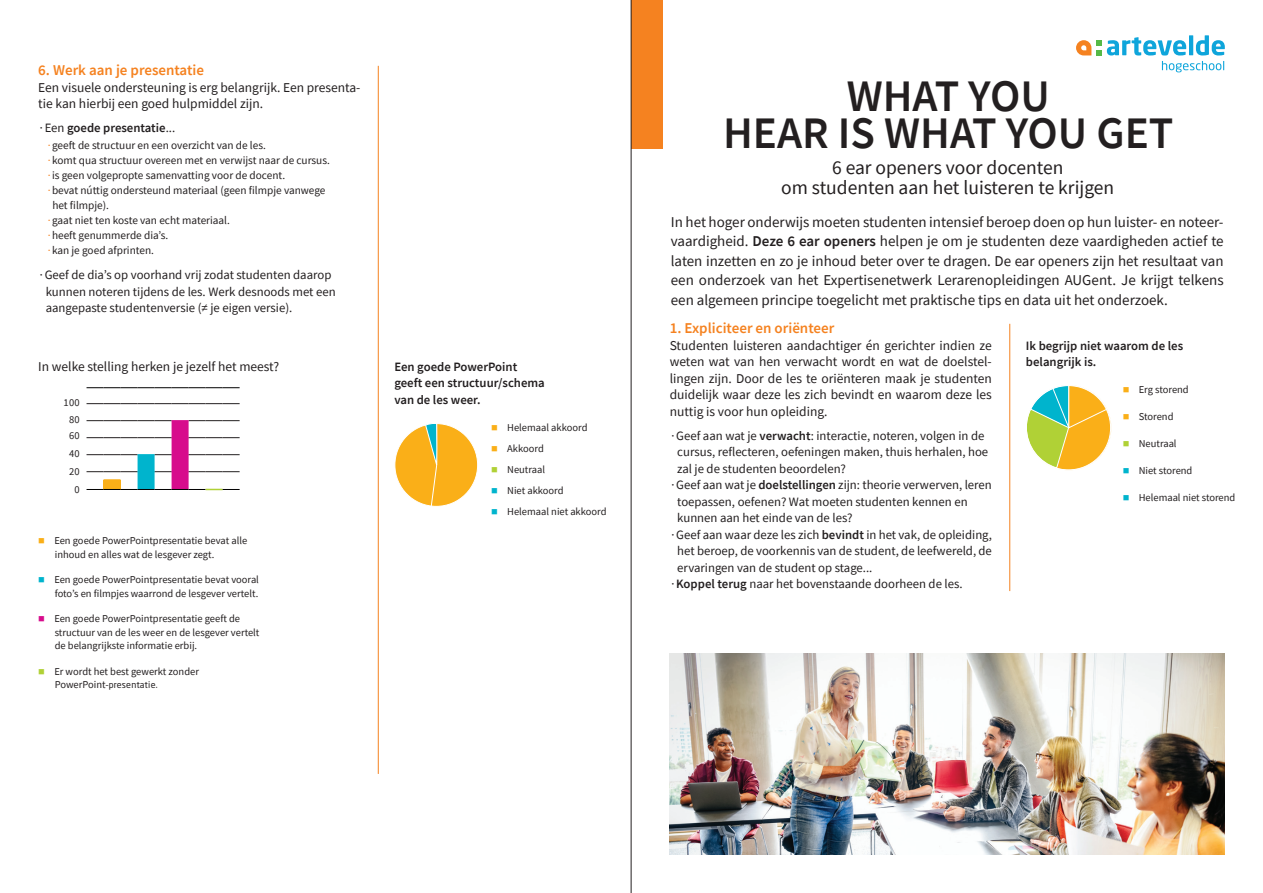
<style>
.page{position:relative;width:1263px;height:893px;background:#fff}
.page>*{position:absolute;margin:0;border:0;box-sizing:border-box;transform-origin:0 0}
.t1{font:600 45px/37.5px "Source Sans Pro";color:#231f20;text-align:center}
.t2{font:19.5px/19.5px "Source Sans Pro";color:#231f20;text-align:center}
.t3{font:15px/19.5px "Source Sans Pro";color:#231f20;text-align:justify}
.t4{font:600 15px "Source Sans Pro";color:#f58220}
.t5{font:13.5px/16.5px "Source Sans Pro";color:#231f20;text-align:justify}
.t6{font:12.75px/16.5px "Source Sans Pro";color:#231f20}
.t7{font:600 12.75px/16.5px "Source Sans Pro";color:#231f20}
.t8{font:11.25px "Source Sans Pro";color:#231f20}
.t9{font:10.5px/13.5px "Source Sans Pro";color:#231f20;text-align:center}
.t10{font:9px "Neo Sans Pro";letter-spacing:.02em;color:#231f20}
.s1{font-weight:400}
.s2{color:#f58220}
.s3{color:#faaf18}
.s4{color:#00b4cd}
.s5{color:#d70c8c}
.s6{color:#b0d136}
.s7{font-family:"Source Sans Pro";font-size:10.5px}
.s8{font-weight:600}
</style>
<div class="page">
<div style="left:631px;top:0;width:32px;height:149px;background:#f58220"></div>
<svg style="left:1076px;top:35px;width:149px;height:37px"></svg>
<hr style="left:631px;top:0;width:1px;height:893px;background:#231f20">
<hr style="left:1009px;top:324px;width:1px;height:267px;background:#f58220">
<svg style="left:1028px;top:385px;width:80px;height:83px"></svg>
<img style="left:670px;top:654px;width:555px;height:201px">
<hr style="left:378px;top:66px;width:1px;height:708px;background:#f58220">
<div style="left:395px;top:424px;width:83px;height:82px;background:#faaf18;border-radius:50%"></div>
<svg style="left:425px;top:423px;width:12px;height:84px"></svg>
<svg style="left:87px;top:403px;width:153px;height:1px"></svg>
<svg style="left:87px;top:387px;width:153px;height:1px"></svg>
<svg style="left:87px;top:420px;width:153px;height:70px"></svg>
<p class="t4" style="left:38px;top:60px;width:167px">6. Werk aan je presentatie</p>
<p class="t5" style="left:38px;top:79px;width:324px">Een visuele ondersteuning is erg belangrijk. Een presenta&shy;tie kan hierbij een goed hulpmiddel zijn.</p>
<p class="t7" style="left:38px;top:119px;width:138px"><span class="s1">∙Een</span> goede presentatie<span class="s1">...</span></p>
<p class="t8" style="left:46px;top:138px;width:221px"><span class="s2">∙</span>geeft de structuur en een overzicht van de les.</p>
<p class="t8" style="left:46px;top:153px;width:285px"><span class="s2">∙</span>komt qua structuur overeen met en verwijst naar de cursus.</p>
<p class="t8" style="left:46px;top:168px;width:240px"><span class="s2">∙</span>is geen volgepropte samenvatting voor de docent.</p>
<p class="t8" style="left:46px;top:183px;width:281px"><span class="s2">∙</span>bevat núttig ondersteund materiaal (geen filmpje vanwege</p>
<p class="t8" style="left:52px;top:198px;width:58px">het filmpje).</p>
<p class="t8" style="left:46px;top:213px;width:185px"><span class="s2">∙</span>gaat niet ten koste van echt materiaal.</p>
<p class="t8" style="left:46px;top:228px;width:123px"><span class="s2">∙</span>heeft genummerde dia’s.</p>
<p class="t8" style="left:46px;top:243px;width:109px"><span class="s2">∙</span>kan je goed afprinten.</p>
<p class="t6" style="left:46px;top:267px;width:291px;text-indent:-7px">∙Geef de dia’s op voorhand vrij zodat studenten daarop kunnen noteren tijdens de les. Werk desnoods met een aangepaste studentenversie (≠ je eigen versie).</p>
<p class="t5" style="left:38px;top:358px;width:242px">In welke stelling herken je jezelf het meest?</p>
<p class="t9" style="left:64px;top:394px;width:18px;line-height:16.5px">100<br>80<br>60</p>
<p class="t9" style="left:69px;top:445px;width:12px;line-height:18px">40<br>20<br>0</p>
<p class="t9" style="left:55px;top:534px;width:194px;text-align:left;text-indent:-16px"><span class="s3">■</span> Een goede PowerPointpresentatie bevat alle inhoud en alles wat de lesgever zegt.</p>
<p class="t9" style="left:38px;top:573px;width:222px;text-align:right"><span class="s4">■</span> Een goede PowerPointpresentatie bevat vooral foto’s en filmpjes waarrond de lesgever vertelt.</p>
<p class="t9" style="left:55px;top:612px;width:206px;text-align:left;text-indent:-16px"><span class="s5">■</span> Een goede PowerPointpresentatie geeft de structuur van de les weer en de lesgever vertelt de belangrijkste informatie erbij.</p>
<p class="t9" style="left:38px;top:664px;width:162px"><span class="s6">■</span> Er wordt het best gewerkt zonder</p>
<p class="t10" style="left:55px;top:679px;width:104px"><span class="s7">PowerPoint-</span>presentatie.</p>
<p class="t7" style="left:394px;top:358px;width:152px">Een goede PowerPoint geeft een structuur/schema van de les weer.</p>
<p class="t9" style="left:491px;top:421px;width:98px"><span class="s3">■</span> Helemaal akkoord</p>
<p class="t9" style="left:491px;top:442px;width:54px"><span class="s3">■</span> Akkoord</p>
<p class="t9" style="left:491px;top:463px;width:55px"><span class="s6">■</span> Neutraal</p>
<p class="t9" style="left:491px;top:484px;width:74px"><span class="s4">■</span> Niet akkoord</p>
<p class="t9" style="left:491px;top:505px;width:117px"><span class="s4">■</span> Helemaal niet akkoord</p>
<h1 class="t1" style="left:723px;top:77px;width:452px">what you<br>hear is what you get</h1>
<h2 class="t2" style="left:781px;top:158px;width:334px">6 ear openers voor docenten<br>om studenten aan het luisteren te krijgen</h2>
<p class="t3" style="left:671px;top:212px;width:554px">In het hoger onderwijs moeten studenten intensief beroep doen op hun luister- en noteer&shy;vaardigheid. <span class="s8">Deze 6 ear openers</span> helpen je om je studenten deze vaardigheden actief te laten inzetten en zo je inhoud beter over te dragen. De ear openers zijn het resultaat van een onderzoek van het Expertisenetwerk Lerarenopleidingen AUGent. Je krijgt telkens een algemeen principe toegelicht met praktische tips en data uit het onderzoek.</p>
<p class="t4" style="left:670px;top:318px;width:166px">1. Expliciteer en oriënteer</p>
<p class="t5" style="left:670px;top:337px;width:324px">Studenten luisteren aandachtiger én gerichter indien ze weten wat van hen verwacht wordt en wat de doelstel&shy;lingen zijn. Door de les te oriënteren maak je studenten duidelijk waar deze les zich bevindt en waarom deze les nuttig is voor hun opleiding.</p>
<p class="t6" style="left:670px;top:427px;width:316px">∙Geef aan wat je <span class="s8">verwacht</span>: interactie, noteren, volgen in de</p>
<p class="t6" style="left:677px;top:443px;width:312px">cursus, reflecteren, oefeningen maken, thuis herhalen, hoe</p>
<p class="t6" style="left:677px;top:460px;width:170px">zal je de studenten beoordelen?</p>
<p class="t6" style="left:670px;top:476px;width:324px">∙Geef aan wat je <span class="s8">doelstellingen</span> zijn: theorie verwerven, leren</p>
<p class="t6" style="left:677px;top:493px;width:292px">toepassen, oefenen? Wat moeten studenten kennen en</p>
<p class="t6" style="left:677px;top:509px;width:177px">kunnen aan het einde van de les?</p>
<p class="t6" style="left:670px;top:526px;width:324px">∙Geef aan waar deze les zich <span class="s8">bevindt</span> in het vak, de opleiding,</p>
<p class="t6" style="left:677px;top:542px;width:316px">het beroep, de voorkennis van de student, de leefwereld, de</p>
<p class="t6" style="left:677px;top:559px;width:197px">ervaringen van de student op stage...</p>
<p class="t6" style="left:670px;top:575px;width:294px">∙<span class="s8">Koppel terug</span> naar het bovenstaande doorheen de les.</p>
<p class="t7" style="left:1026px;top:337px;width:159px">I k begrijp niet waarom de les belangrijk is.</p>
<p class="t9" style="left:1123px;top:382px;width:68px"><span class="s3">■</span> Erg storend</p>
<p class="t9" style="left:1123px;top:409px;width:52px"><span class="s3">■</span> Storend</p>
<p class="t9" style="left:1123px;top:436px;width:55px"><span class="s6">■</span> Neutraal</p>
<p class="t9" style="left:1123px;top:463px;width:71px"><span class="s4">■</span> Niet storend</p>
<p class="t9" style="left:1123px;top:490px;width:114px"><span class="s4">■</span> Helemaal niet storend</p>
</div>
